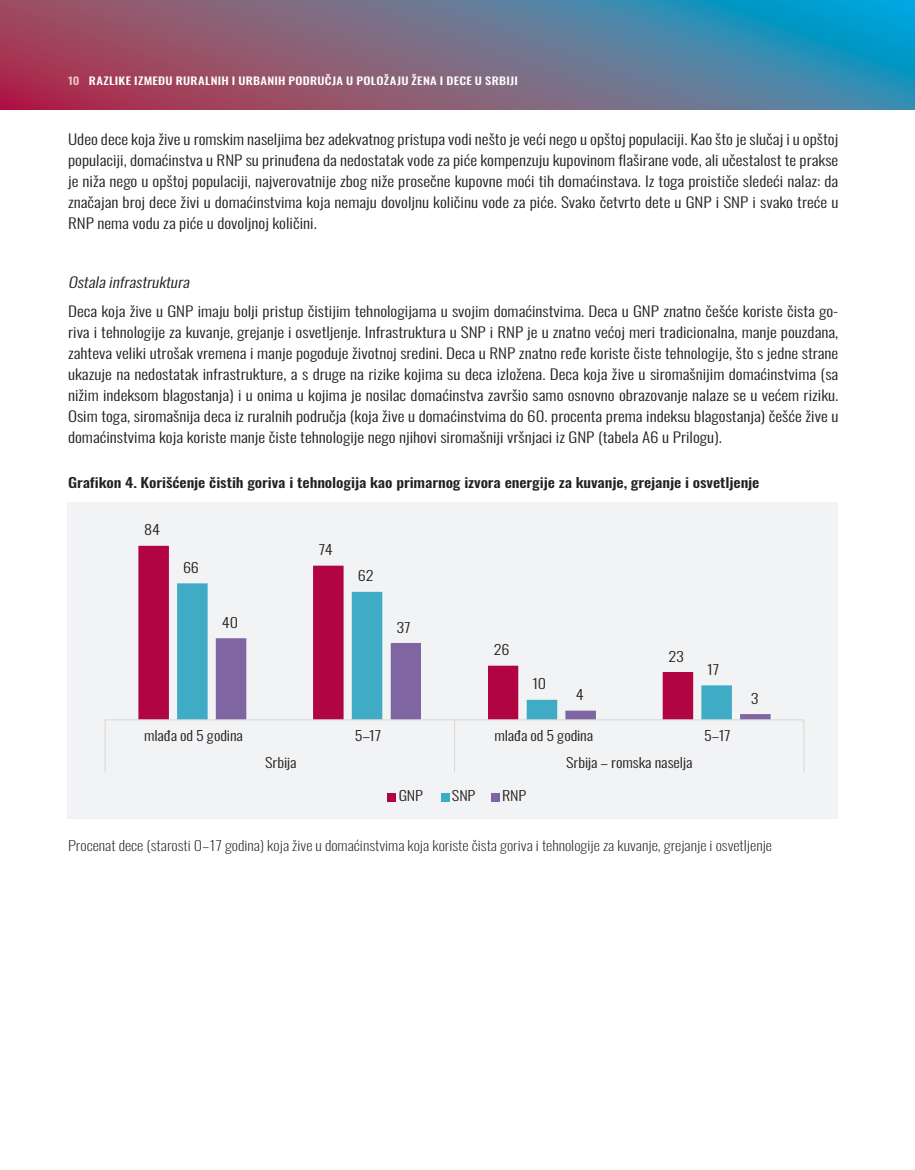
<style>
.page{position:relative;width:915px;height:1170px;background:#fff}
.page>*{position:absolute;margin:0;border:0;box-sizing:border-box;transform-origin:0 0}
.t1{font:300 14.25px/21px "Oswald";color:#231f20;text-align:justify;scale:1.2 1}
.heading_4{font:italic 300 14.25px "Oswald";color:#231f20;scale:1.2 1}
.ispod_tabele{font:200 13.5px "Oswald";color:#231f20;scale:1.2 1}
.slika{font:500 13.5px "Oswald";letter-spacing:-.005em;color:#231f20;scale:1.2 1}
.t2{font:300 13.5px "Oswald";letter-spacing:-.01em;color:#231f20;scale:1.2 1}
.t3{font:500 10.5px "Oswald";letter-spacing:.02em;color:#fff;scale:1.2 1}
.s1{color:#edc9c7}
</style>
<div class="page">
<svg style="left:0;top:0;width:914px;height:110px;background:#6e6c89"></svg>
<div style="left:67px;top:503px;width:770px;height:315px;background:#f2f3f4"></div>
<div style="left:387px;top:793px;width:9px;height:8px;background:#b00540"></div>
<div style="left:440px;top:793px;width:9px;height:8px;background:#3fabc5"></div>
<div style="left:491px;top:793px;width:8px;height:8px;background:#8065a3"></div>
<svg style="left:138px;top:545px;width:206px;height:174px"></svg>
<svg style="left:177px;top:583px;width:206px;height:136px"></svg>
<svg style="left:216px;top:638px;width:554px;height:81px"></svg>
<hr style="left:105px;top:719px;width:698px;height:1px;background:#dad9d8">
<svg style="left:803px;top:719px;width:1px;height:53px"></svg>
<svg style="left:454px;top:720px;width:1px;height:52px"></svg>
<svg style="left:105px;top:720px;width:1px;height:52px"></svg>
<p class="t3" style="left:68px;top:71px;width:376px"><span class="s1">10</span> RAZLIKE IZMEĐU RURALNIH I URBANIH PODRUČJA U POLOŽAJU ŽENA I DECE U SRBIJI</p>
<p class="t1" style="left:68px;top:127px;width:643px">Udeo dece koja žive u romskim naseljima bez adekvatnog pristupa vodi nešto je veći nego u opštoj populaciji. Kao što je slučaj i u opštoj populaciji, domaćinstva u RNP su prinuđena da nedostatak vode za piće kompenzuju kupovinom flaširane vode, ali učestalost te prakse je niža nego u opštoj populaciji, najverovatnije zbog niže prosečne kupovne moći tih domaćinstava. Iz toga proističe sledeći nalaz: da značajan broj dece živi u domaćinstvima koja nemaju dovoljnu količinu vode za piće. Svako četvrto dete u GNP i SNP i svako treće u RNP nema vodu za piće u dovoljnoj količini.</p>
<p class="heading_4" style="left:68px;top:269px;width:106px">Ostalainfrastruktura</p>
<p class="t1" style="left:68px;top:299px;width:643px">Deca koja žive u GNP imaju bolji pristup čistijim tehnologijama u svojim domaćinstvima. Deca u GNP znatno češće koriste čista go&shy;riva i tehnologije za kuvanje, grejanje i osvetljenje. Infrastruktura u SNP i RNP je u znatno većoj meri tradicionalna, manje pouzdana, zahteva veliki utrošak vremena i manje pogoduje životnoj sredini. Deca u RNP znatno ređe koriste čiste tehnologije, što s jedne strane ukazuje na nedostatak infrastrukture, a s druge na rizike kojima su deca izložena. Deca koja žive u siromašnijim domaćinstvima (sa nižim indeksom blagostanja) i u onima u kojima je nosilac domaćinstva završio samo osnovno obrazovanje nalaze se u većem riziku.<br>Osim toga, siromašnija deca iz ruralnih područja (koja žive u domaćinstvima do 60. procenta prema indeksu blagostanja) češće žive u domaćinstvima koja koriste manje čiste tehnologije nego njihovi siromašniji vršnjaci iz GNP (tabela A6 u Prilogu).</p>
<p class="slika" style="left:68px;top:471px;width:577px">Grafikon 4. Korišćenje čistih goriva i tehnologija kao primarnog izvora energije za kuvanje, grejanje i osvetljenje</p>
<p class="t2" style="left:144px;top:518px;width:15px">84</p>
<p class="t2" style="left:183px;top:555px;width:15px">66</p>
<p class="t2" style="left:319px;top:537px;width:13px">74</p>
<p class="t2" style="left:357px;top:564px;width:15px">62</p>
<p class="t2" style="left:222px;top:610px;width:15px">40</p>
<p class="t2" style="left:396px;top:615px;width:13px">37</p>
<p class="t2" style="left:493px;top:637px;width:15px">26</p>
<p class="t2" style="left:532px;top:672px;width:13px">10</p>
<p class="t2" style="left:668px;top:644px;width:14px">23</p>
<p class="t2" style="left:707px;top:657px;width:12px">17</p>
<p class="t2" style="left:575px;top:682px;width:8px">4</p>
<p class="t2" style="left:750px;top:686px;width:8px">3</p>
<p class="t2" style="left:144px;top:723px;width:84px">mlađa od 5 godina</p>
<p class="t2" style="left:354px;top:723px;width:24px">5–17</p>
<p class="t2" style="left:494px;top:723px;width:84px">mlađa od 5 godina</p>
<p class="t2" style="left:704px;top:723px;width:24px">5–17</p>
<p class="t2" style="left:265px;top:750px;width:28px">Srbija</p>
<p class="t2" style="left:566px;top:750px;width:107px">Srbija – romska naselja</p>
<p class="t2" style="left:398px;top:783px;width:22px">GNP</p>
<p class="t2" style="left:452px;top:783px;width:21px">SNP</p>
<p class="t2" style="left:502px;top:783px;width:22px">RNP</p>
<p class="ispod_tabele" style="left:68px;top:833px;width:588px">Procenat dece (starosti 0–17 godina) koja žive u domaćinstvima koja koriste čista goriva i tehnologije za kuvanje, grejanje i osvetljenje</p>
</div>
